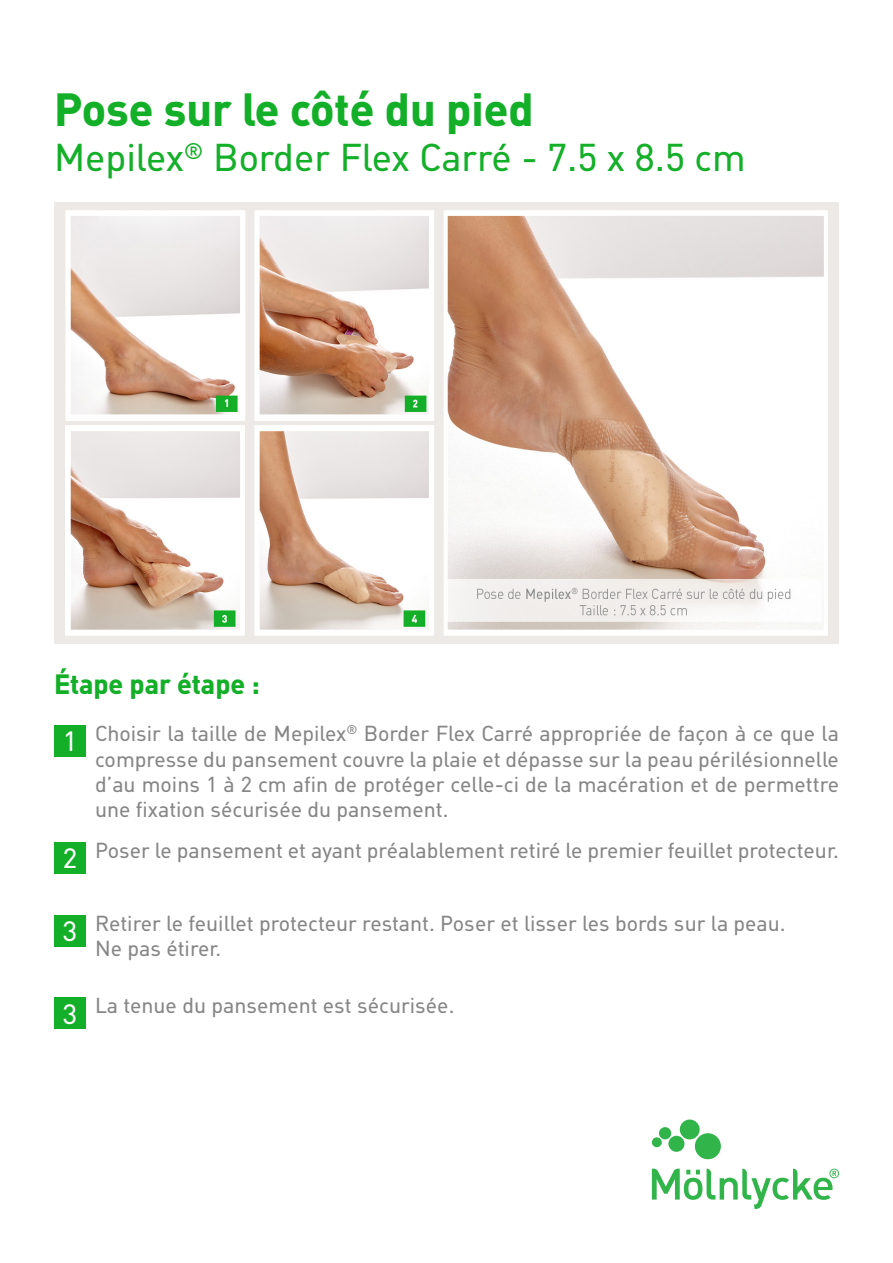
<style>
.page{position:relative;width:893px;height:1263px;background:#fff}
.page>*{position:absolute;margin:0;border:0;box-sizing:border-box;transform-origin:0 0}
.t1{font:700 45px "MHC Din";color:#14af28}
.t2{font:37.5px "MHC Din";color:#14af28}
.t3{font:700 27px "MHC Din";color:#14af28}
.t4{font:27px "MHC Din";color:#fff}
.t5{font:21px/25.2px "MHC Din";color:#878686;text-align:justify}
</style>
<div class="page">
<svg style="left:652px;top:1119px;width:187px;height:90px"></svg>
<div style="left:54px;top:725px;width:32px;height:32px;background:#14af28"></div>
<div style="left:54px;top:842px;width:32px;height:32px;background:#14af28"></div>
<div style="left:54px;top:915px;width:32px;height:32px;background:#14af28"></div>
<div style="left:54px;top:997px;width:32px;height:32px;background:#14af28"></div>
<img style="left:54px;top:202px;width:785px;height:442px">
<p class="t1" style="left:54px;top:82px;width:481px">Pose sur le côté du pied</p>
<p class="t2" style="left:54px;top:134px;width:693px">Mepilex<sup>®</sup> Border Flex Carré - 7.5 x 8.5 cm</p>
<p class="t3" style="left:54px;top:667px;width:207px">Étape par étape :</p>
<p class="t4" style="left:63px;top:725px;width:16px">1</p>
<p class="t5" style="left:95px;top:721px;width:745px">Choisir la taille de Mepilex<sup>®</sup> Border Flex Carré appropriée de façon à ce que la compresse du pansement couvre la plaie et dépasse sur la peau périlésionnelle d’au moins 1 à 2 cm afin de protéger celle-ci de la macération et de permettre une fixation sécurisée du pansement.</p>
<p class="t4" style="left:63px;top:842px;width:16px">2</p>
<p class="t5" style="left:95px;top:838px;width:745px">Poser le pansement et ayant préalablement retiré le premier feuillet protecteur.</p>
<p class="t4" style="left:63px;top:915px;width:16px">3</p>
<p class="t5" style="left:95px;top:911px;width:692px">Retirer le feuillet protecteur restant. Poser et lisser les bords sur la peau.</p>
<p class="t5" style="left:95px;top:936px;width:128px">Ne pas étirer.</p>
<p class="t4" style="left:63px;top:997px;width:16px">3</p>
<p class="t5" style="left:95px;top:993px;width:361px">La tenue du pansement est sécurisée.</p>
</div>
